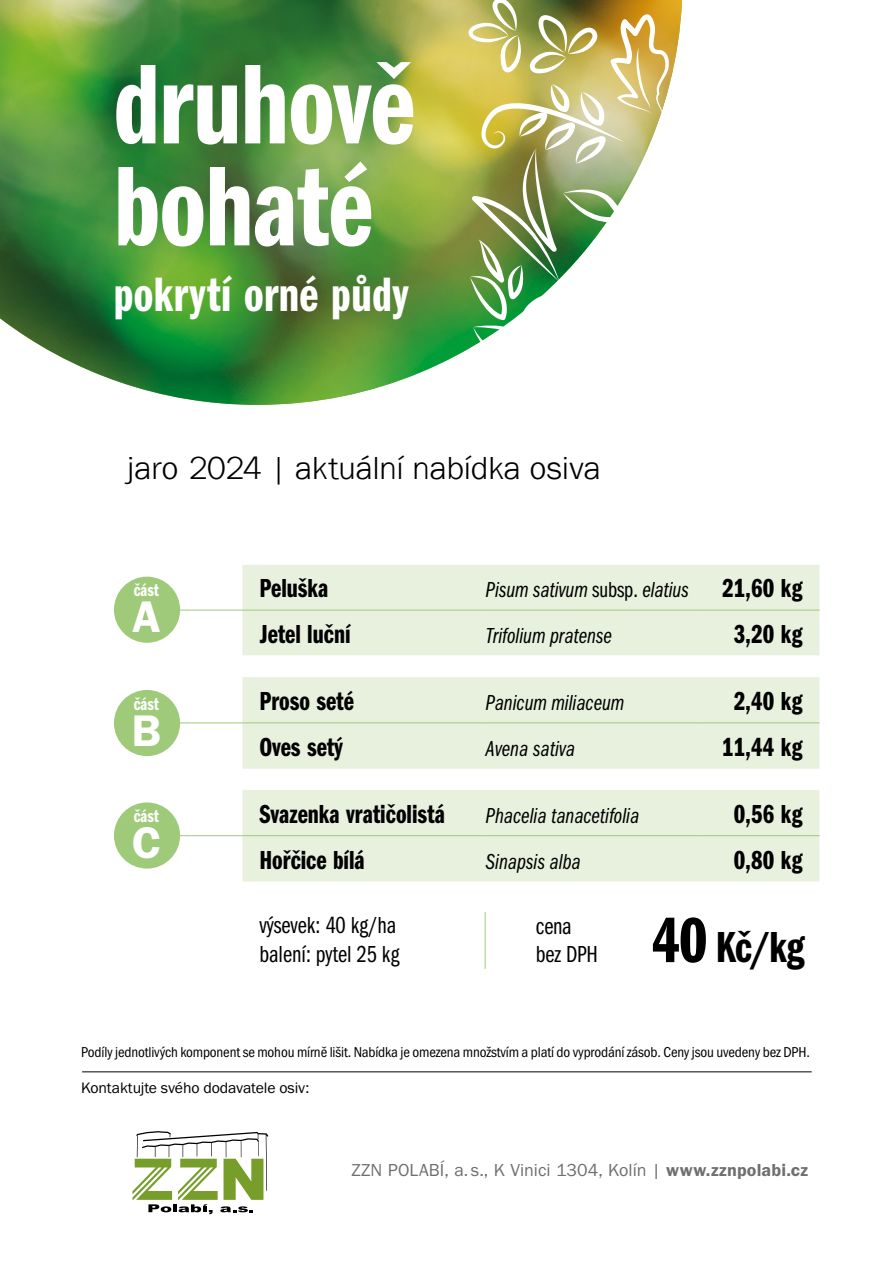
<style>
.page{position:relative;width:893px;height:1263px;background:#fff}
.page>*{position:absolute;margin:0;border:0;box-sizing:border-box;transform-origin:0 0}
.t1{font:117.45px/102px "Franklin Gothic URW Com Dem";letter-spacing:-.005em;color:#fff}
.t2{font:49.95px "Franklin Gothic URW Com Dem";letter-spacing:.01em;color:#fff}
.t3{font:45.75px "Franklin Gothic URW Dem";color:#fff}
.t4{font:45px "Franklin Gothic URW Com Dem";color:#000}
.t5{font:300 33px "Franklin Gothic URW";letter-spacing:-.01em;color:#000}
.t6{font:27px "Franklin Gothic URW Com Dem";color:#000}
.t7{font:24px/28.5px "Franklin Gothic URW Com Boo";color:#000}
.t8{font:22.5px "Franklin Gothic URW Com Boo Ita";color:#000}
.t9{font:18.15px "Franklin Gothic URW Com Dem";color:#fff}
.t10{font:18px "Franklin Gothic URW Boo";letter-spacing:.005em;color:#706f6f}
.t11{font:15.75px "Franklin Gothic URW Boo";letter-spacing:-.005em;color:#000}
.t12{font:14.85px "Franklin Gothic URW Con Boo";letter-spacing:-.01em;color:#000}
.s1{font-family:"Franklin Gothic URW Com Boo"}
.s2{font-family:"Franklin Gothic URW Com Dem";font-size:27px}
.s3{font-size:66px}
.s4{font-family:"Franklin Gothic URW Dem"}
</style>
<div class="page">
<img style="left:0;top:0;width:682px;height:405px">
<hr style="left:82px;top:1071px;width:730px;height:1px;background:#000">
<svg style="left:242px;top:565px;width:577px;height:316px;background:#eaf2e2"></svg>
<hr style="left:242px;top:655px;width:240px;height:1px;background:#fff">
<hr style="left:482px;top:655px;width:222px;height:1px;background:#fff">
<hr style="left:704px;top:655px;width:115px;height:1px;background:#fff">
<hr style="left:170px;top:610px;width:72px;height:1px;background:#9eca79">
<hr style="left:242px;top:610px;width:240px;height:1px;background:#9eca79">
<hr style="left:482px;top:610px;width:222px;height:1px;background:#9eca79">
<hr style="left:704px;top:610px;width:115px;height:1px;background:#9eca79">
<hr style="left:170px;top:722px;width:72px;height:1px;background:#9eca79">
<hr style="left:242px;top:722px;width:240px;height:1px;background:#9eca79">
<hr style="left:482px;top:722px;width:222px;height:1px;background:#9eca79">
<hr style="left:704px;top:722px;width:115px;height:1px;background:#9eca79">
<hr style="left:170px;top:835px;width:72px;height:1px;background:#9eca79">
<hr style="left:242px;top:835px;width:240px;height:1px;background:#9eca79">
<hr style="left:482px;top:835px;width:222px;height:1px;background:#9eca79">
<hr style="left:704px;top:835px;width:115px;height:1px;background:#9eca79">
<div style="left:114px;top:577px;width:66px;height:66px;background:#9eca79;border-radius:50%"></div>
<div style="left:114px;top:690px;width:66px;height:66px;background:#9eca79;border-radius:50%"></div>
<div style="left:114px;top:802px;width:66px;height:66px;background:#9eca79;border-radius:50%"></div>
<hr style="left:485px;top:912px;width:1px;height:57px;background:#9eca79">
<svg style="left:132px;top:1131px;width:136px;height:83px"></svg>
<img style="left:468px;top:0;width:201px;height:361px">
<h1 class="t1" style="left:114px;top:54px;width:302px">druhově bohaté</h1>
<h2 class="t2" style="left:114px;top:267px;width:296px">pokrytí orné půdy</h2>
<h3 class="t5" style="left:127px;top:447px;width:475px">jaro 2024 | aktuální nabídka osiva</h3>
<p class="t9" style="left:134px;top:580px;width:27px">část</p>
<h3 class="t3" style="left:132px;top:589px;width:29px">A</h3>
<p class="t9" style="left:134px;top:693px;width:27px">část</p>
<h3 class="t3" style="left:131px;top:702px;width:31px">B</h3>
<p class="t9" style="left:134px;top:806px;width:27px">část</p>
<h3 class="t3" style="left:132px;top:814px;width:30px">C</h3>
<h3 class="t6" style="left:259px;top:573px;width:70px">Peluška</h3>
<h3 class="t8" style="left:486px;top:578px;width:318px">Pisum sativum <span class="s1">subsp.</span> elatius <span class="s2">21,60 kg</span></h3>
<h3 class="t6" style="left:259px;top:619px;width:93px">Jetel luční</h3>
<h3 class="t8" style="left:486px;top:623px;width:128px">Trifolium pratense</h3>
<h3 class="t6" style="left:734px;top:619px;width:70px">3,20 kg</h3>
<h3 class="t6" style="left:259px;top:686px;width:96px">Proso seté</h3>
<h3 class="t8" style="left:486px;top:690px;width:140px">Panicum miliaceum</h3>
<h3 class="t6" style="left:734px;top:686px;width:70px">2,40 kg</h3>
<h3 class="t6" style="left:259px;top:732px;width:85px">Oves setý</h3>
<h3 class="t8" style="left:486px;top:736px;width:91px">Avena sativa</h3>
<h3 class="t6" style="left:722px;top:732px;width:82px">11,44 kg</h3>
<h3 class="t6" style="left:259px;top:799px;width:187px">Svazenka vratičolistá</h3>
<h3 class="t8" style="left:486px;top:803px;width:155px">Phacelia tanacetifolia</h3>
<h3 class="t6" style="left:734px;top:799px;width:70px">0,56 kg</h3>
<h3 class="t6" style="left:259px;top:844px;width:107px">Hořčice bílá</h3>
<h3 class="t8" style="left:486px;top:849px;width:97px">Sinapsis alba</h3>
<h3 class="t6" style="left:734px;top:844px;width:70px">0,80 kg</h3>
<h3 class="t7" style="left:259px;top:912px;width:142px">výsevek: 40 kg/ha balení: pytel 25 kg</h3>
<h3 class="t7" style="left:536px;top:912px;width:63px">cena bez DPH</h3>
<h3 class="t4" style="left:652px;top:922px;width:154px"><span class="s3">40</span> Kč/kg</h3>
<p class="t12" style="left:81px;top:1042px;width:730px">Podíly jednotlivých komponent se mohou mírně lišit. Nabídka je omezena množstvím a platí do vyprodání zásob. Ceny jsou uvedeny bez DPH.</p>
<p class="t11" style="left:81px;top:1077px;width:230px">Kontaktujte svého dodavatele osiv:</p>
<p class="t10" style="left:351px;top:1158px;width:458px">ZZN POLABÍ, a. s., K Vinici 1304, Kolín | <span class="s4">www.zznpolabi.cz</span></p>
</div>
